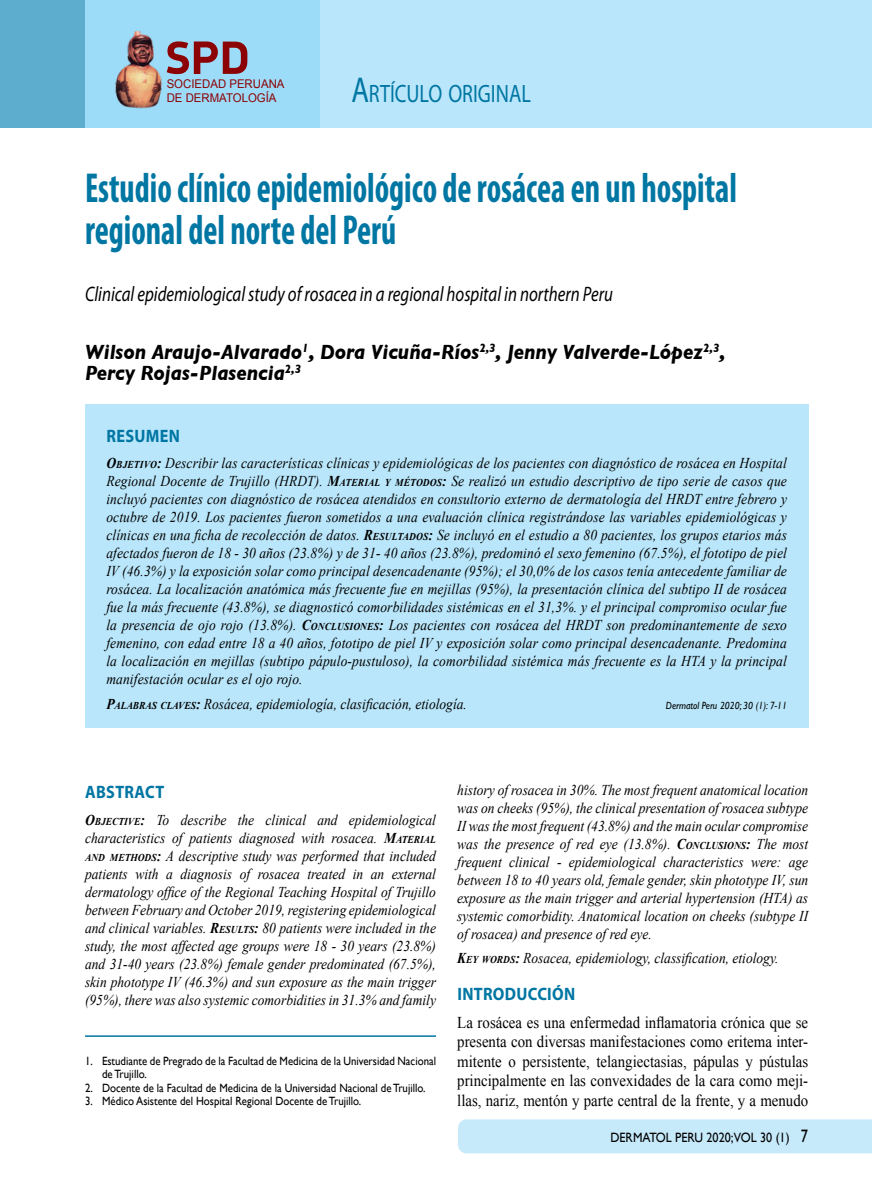
<style>
.page{position:relative;width:872px;height:1191px;background:#fff}
.page>*{position:absolute;margin:0;border:0;box-sizing:border-box;transform-origin:0 0}
.t1{font:700 condensed 42px/42px "Myriad Pro";color:#0076a3;scale:.8 1}
.t2{font:25.2px "Myriad Pro";color:#0076a3;scale:.8 1}
.t3{font:italic 700 21px/21px "Gill Sans";color:#000;scale:.9 1}
.t4{font:italic 21px "Myriad Pro";color:#000;scale:.8 1}
.t5{font:700 18px "Myriad Pro";letter-spacing:.02em;color:#0076a3;scale:.9 1}
.t6{font:16.5px/19.5px "Times New Roman";color:#000;text-align:justify;scale:.9 1}
.t7{font:italic 15px/18px "Times New Roman";color:#000;text-align:justify;scale:.9 1}
.t8{font:13.5px "Gill Sans";color:#000;scale:.9 1}
.t9{font:12px/13.5px "Gill Sans";color:#000;scale:.9 1}
.t10{font:12px/14.4px "Arial";color:#8b0304;scale:.95 1}
.t11{font:italic 10.5px "Gill Sans";color:#000;scale:.9 1}
.s1{font-size:36px}
.s2{font-weight:700}
.s3{font-weight:700;font-size:10.5px}
.s4{font-size:18px}
</style>
<div class="page">
<div style="left:0;top:0;width:85px;height:128px;background:#5cadce"></div>
<div style="left:85px;top:0;width:236px;height:128px;background:#9ddcf9"></div>
<div style="left:321px;top:0;width:551px;height:128px;background:#b9e6fa"></div>
<div style="left:458px;top:1119px;width:414px;height:34px;background:#c7eafb"></div>
<svg style="left:167px;top:41px;width:80px;height:33px"></svg>
<img style="left:115px;top:30px;width:47px;height:79px">
<div style="left:85px;top:404px;width:723px;height:323px;background:#b9e6fa"></div>
<hr style="left:85px;top:1035px;width:351px;height:1px;background:#0076a3">
<p class="t10" style="left:167px;top:77px;width:126px">SOCIEDAD PERUANA<br>DE DERMATOLOGÍA</p>
<h2 class="t2" style="left:351px;top:78px;width:226px"><span class="s1">A</span>RTÍCULO ORIGINAL</h2>
<h1 class="t1" style="left:85px;top:166px;width:816px">Estudio clínico epidemiológico de rosácea en un hospital regional del norte del Perú</h1>
<h3 class="t4" style="left:85px;top:281px;width:661px">Clinical epidemiological study of rosacea in a regional hospital in northern Peru</h3>
<h3 class="t3" style="left:85px;top:341px;width:713px">Wilson Araujo-Alvarado<sup>1</sup>, Dora Vicuña-Ríos<sup>2,3</sup>, Jenny Valverde-López<sup>2,3</sup>,<br>Percy Rojas-Plasencia<sup>2,3</sup></h3>
<p class="t5" style="left:106px;top:424px;width:83px">RESUMEN</p>
<p class="t7" style="left:106px;top:454px;width:758px"><span class="s2">O</span><span class="s3">BJETIVO</span><span class="s2">:</span> Describir las características clínicas y epidemiológicas de los pacientes con diagnóstico de rosácea en Hospital Regional Docente de Trujillo (HRDT). <span class="s2">M</span><span class="s3">ATERIAL Y MÉTODOS</span><span class="s2">:</span> Se realizó un estudio descriptivo de tipo serie de casos que incluyó pacientes con diagnóstico de rosácea atendidos en consultorio externo de dermatología del HRDT entre febrero y octubre de 2019. Los pacientes fueron sometidos a una evaluación clínica registrándose las variables epidemiológicas y clínicas en una ficha de recolección de datos. <span class="s2">R</span><span class="s3">ESULTADOS</span><span class="s2">:</span> Se incluyó en el estudio a 80 pacientes, los grupos etarios más afectados fueron de 18 - 30 años (23.8%) y de 31- 40 años (23.8%), predominó el sexo femenino (67.5%), el fototipo de piel IV (46.3%) y la exposición solar como principal desencadenante (95%); el 30,0% de los casos tenía antecedente familiar de rosácea. La localización anatómica más frecuente fue en mejillas (95%), la presentación clínica del subtipo II de rosácea fue la más frecuente (43.8%), se diagnosticó comorbilidades sistémicas en el 31,3%. y el principal compromiso ocular fue la presencia de ojo rojo (13.8%). <span class="s2">C</span><span class="s3">ONCLUSIONES</span><span class="s2">:</span> Los pacientes con rosácea del HRDT son predominantemente de sexo femenino, con edad entre 18 a 40 años, fototipo de piel IV y exposición solar como principal desencadenante. Predomina la localización en mejillas (subtipo pápulo-pustuloso), la comorbilidad sistémica más frecuente es la HTA y la principal manifestación ocular es el ojo rojo.</p>
<p class="t7" style="left:106px;top:694px;width:402px"><span class="s2">P</span><span class="s3">ALABRAS CLAVES</span><span class="s2">:</span> Rosácea, epidemiología, clasificación, etiología.</p>
<p class="t11" style="left:666px;top:699px;width:136px">Dermatol Peru 2020; 30 (1): 7-11</p>
<p class="t5" style="left:85px;top:780px;width:89px">ABSTRACT</p>
<p class="t7" style="left:85px;top:810px;width:391px"><span class="s2">O</span><span class="s3">BJECTIVE</span><span class="s2">:</span> To describe the clinical and epidemiological characteristics of patients diagnosed with rosacea. <span class="s2">M</span><span class="s3">ATERIAL AND METHODS</span><span class="s2">:</span> A descriptive study was performed that included patients with a diagnosis of rosacea treated in an external dermatology office of the Regional Teaching Hospital of Trujillo between February and October 2019, registering epidemiological and clinical variables. <span class="s2">R</span><span class="s3">ESULTS</span><span class="s2">:</span> 80 patients were included in the study, the most affected age groups were 18 - 30 years (23.8%) and 31-40 years (23.8%) female gender predominated (67.5%), skin phototype IV (46.3%) and sun exposure as the main trigger (95%), there was also systemic comorbidities in 31.3% and family</p>
<p class="t9" style="left:102px;top:1054px;width:372px;text-indent:-17px">1. Estudiante de Pregrado de la Facultad de Medicina de la Universidad Nacional de Trujillo.</p>
<p class="t9" style="left:85px;top:1081px;width:380px">2. Docente de la Facultad de Medicina de la Universidad Nacional de Trujillo.</p>
<p class="t9" style="left:85px;top:1094px;width:308px">3. Médico Asistente del Hospital Regional Docente de Trujillo.</p>
<p class="t7" style="left:457px;top:780px;width:391px">history of rosacea in 30%. The most frequent anatomical location was on cheeks (95%), the clinical presentation of rosacea subtype II was the most frequent (43.8%) and the main ocular compromise was the presence of red eye (13.8%). <span class="s2">C</span><span class="s3">ONCLUSIONS</span><span class="s2">:</span> The most frequent clinical - epidemiological characteristics were: age between 18 to 40 years old, female gender, skin phototype IV, sun exposure as the main trigger and arterial hypertension (HTA) as systemic comorbidity. Anatomical location on cheeks (subtype II of rosacea) and presence of red eye.</p>
<p class="t7" style="left:457px;top:949px;width:358px"><span class="s2">K</span><span class="s3">EY WORDS</span><span class="s2">:</span> Rosacea, epidemiology, classification, etiology.</p>
<p class="t5" style="left:457px;top:982px;width:133px">INTRODUCCIÓN</p>
<p class="t6" style="left:457px;top:1012px;width:391px">La rosácea es una enfermedad inflamatoria crónica que se presenta con diversas manifestaciones como eritema inter&shy;mitente o persistente, telangiectasias, pápulas y pústulas principalmente en las convexidades de la cara como meji&shy;llas, nariz, mentón y parte central de la frente, y a menudo</p>
<p class="t8" style="left:610px;top:1129px;width:221px">DERMATOL PERU 2020;VOL 30 (1) <span class="s4">7</span></p>
</div>
